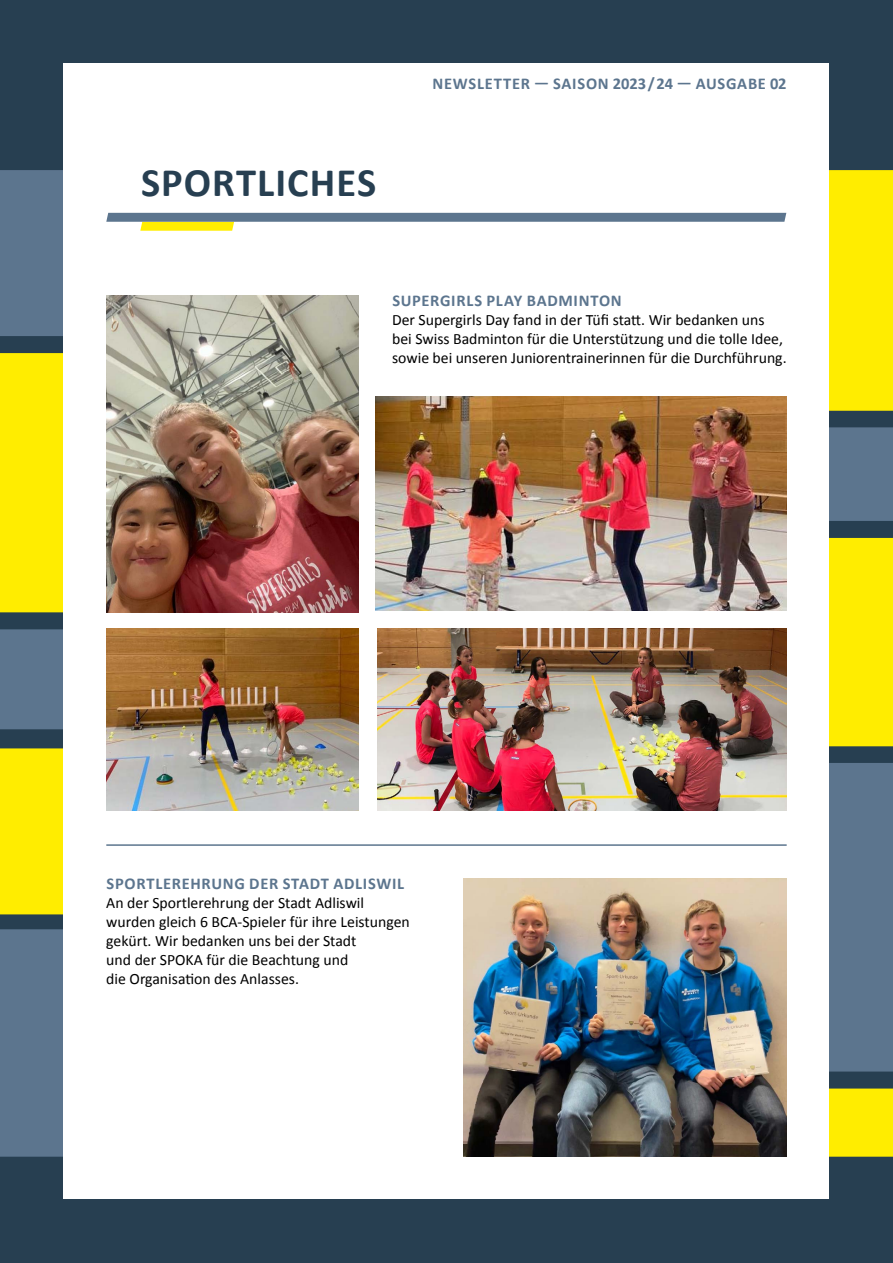
<style>
.page{position:relative;width:893px;height:1263px;background:#273f51}
.page>*{position:absolute;margin:0;border:0;box-sizing:border-box;transform-origin:0 0}
.t1{font:700 40.5px "Calibri";letter-spacing:.025em;color:#273f51}
.t2{font:700 16.5px "Calibri";letter-spacing:.04em;color:#5c758e}
.t3{font:15.75px/18.9px "Calibri";color:#000}
</style>
<div class="page">
<div style="left:0;top:170px;width:64px;height:166px;background:#5c758e"></div>
<div style="left:0;top:353px;width:64px;height:259px;background:#ffed00"></div>
<div style="left:829px;top:763px;width:64px;height:308px;background:#5c758e"></div>
<div style="left:0;top:629px;width:64px;height:100px;background:#5c758e"></div>
<div style="left:829px;top:538px;width:64px;height:208px;background:#ffed00"></div>
<div style="left:829px;top:427px;width:64px;height:94px;background:#5c758e"></div>
<div style="left:829px;top:170px;width:64px;height:241px;background:#ffed00"></div>
<div style="left:0;top:748px;width:64px;height:166px;background:#ffed00"></div>
<div style="left:0;top:929px;width:64px;height:228px;background:#5c758e"></div>
<div style="left:829px;top:1088px;width:64px;height:69px;background:#ffed00"></div>
<div style="left:64px;top:64px;width:765px;height:1135px;background:#fff"></div>
<svg style="left:106px;top:213px;width:680px;height:18px"></svg>
<hr style="left:106px;top:844px;width:681px;height:2px;background:#5c758e">
<img style="left:375px;top:397px;width:412px;height:213px">
<img style="left:377px;top:628px;width:410px;height:182px">
<img style="left:106px;top:628px;width:252px;height:182px">
<img style="left:106px;top:296px;width:252px;height:316px">
<img style="left:463px;top:878px;width:324px;height:279px">
<h1 class="t1" style="left:141px;top:154px;width:237px">SPORTLICHES</h1>
<p class="t2" style="left:433px;top:72px;width:356px">NEWSLETTER — SAISON 2023/24 — AUSGABE 02</p>
<p class="t2" style="left:392px;top:289px;width:231px">SUPERGIRLS PLAY BADMINTON</p>
<p class="t3" style="left:392px;top:310px;width:396px">Der Supergirls Day fand in der Tüfi statt. Wir bedanken uns bei Swiss Badminton für die Unterstützung und die tolle Idee, sowie bei unseren Juniorentrainerinnen für die Durchführung.</p>
<p class="t2" style="left:107px;top:872px;width:299px">SPORTLEREHRUNG DER STADT ADLISWIL</p>
<p class="t3" style="left:106px;top:893px;width:305px">An der Sportlerehrung der Stadt Adliswil wurden gleich 6 BCA-Spieler für ihre Leistungen gekürt. Wir bedanken uns bei der Stadt<br>und der SPOKA für die Beachtung und<br>die Organisation des Anlasses.</p>
</div>
